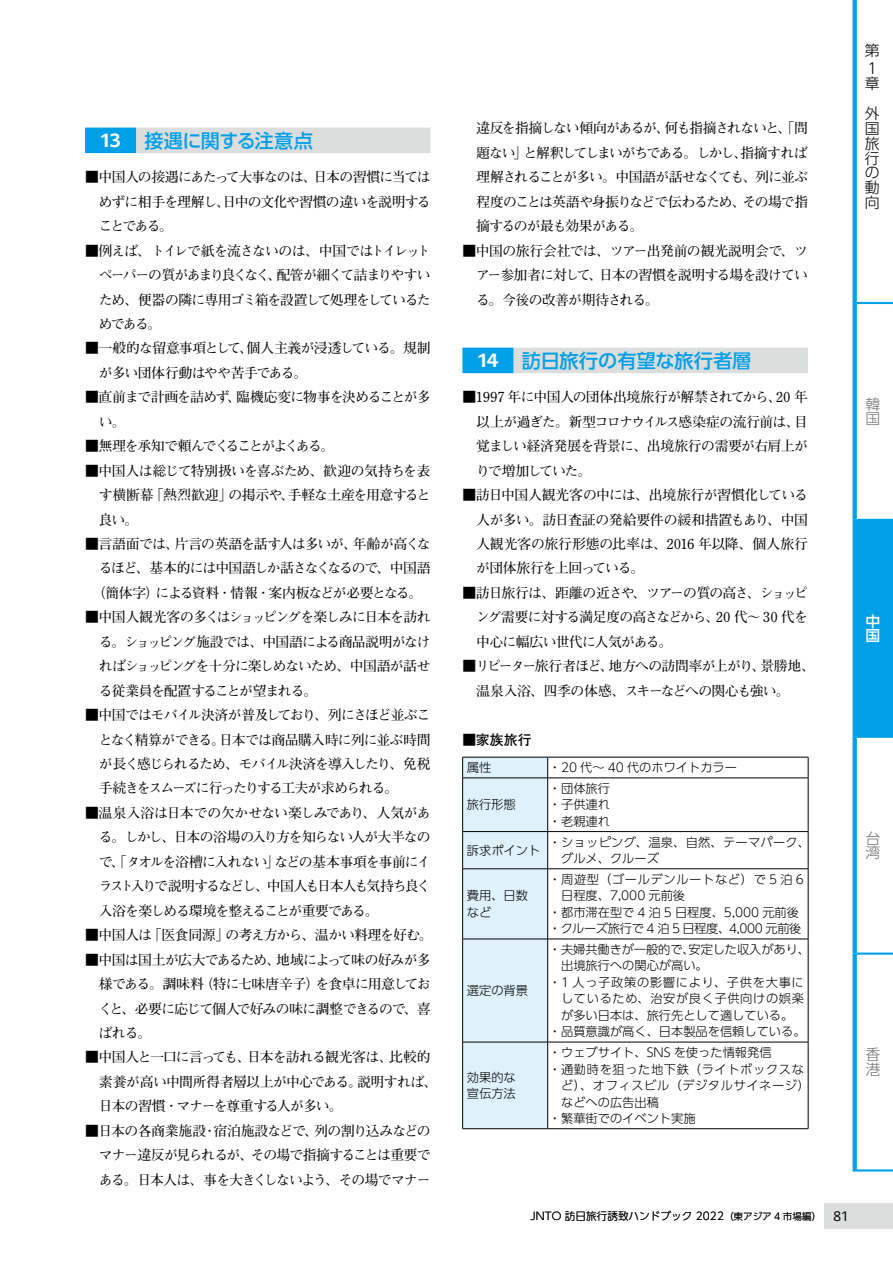
<style>
.page{position:relative;width:893px;height:1263px;background:#fff}
.page>*{position:absolute;margin:0;border:0;box-sizing:border-box;transform-origin:0 0}
.t1{font:500 19.2px "UD Shin Go Pr 6 N";letter-spacing:-.005em;color:#00a0e9}
.t2{font:500 19.2px "UD Shin Go Pr 6 N";letter-spacing:-.025em;color:#00a0e9}
.t3{font:300 14.85px/14.9px "UD Shin Go Pr 6 N";color:#000}
.t4{font:300 14.85px/14.5px "UD Shin Go Pr 6 N";color:#727171}
.t5{font:500 14.85px/14.5px "UD Shin Go Pr 6 N";color:#fff}
.t6{font:700 13.8px/24.5px "Futo Min A101 Pr 6 N";letter-spacing:-.06em;color:#000;text-align:justify}
.t7{font:700 13.8px "Futo Min A101 Pr 6 N";letter-spacing:-.085em;color:#000}
.t8{font:700 13.8px "Futo Min A101 Pr 6 N";letter-spacing:-.105em;color:#000}
.t9{font:700 13.8px "Futo Go B101 Pr 6 N";color:#000}
.t10{font:13.8px "PMN Caecilia Sans Head";color:#000}
.t11{font:300 12.15px/16.5px "UD Shin Go Pr 6 N";color:#000}
.t12{font:300 12.15px "UD Shin Go Pr 6 N";letter-spacing:.05em;color:#000}
.t13{font:300 12.15px/16.5px "UD Shin Go Pr 6 N";letter-spacing:.025em;color:#000}
.t14{font:300 12.15px "UD Shin Go Pr 6 N";letter-spacing:-.035em;color:#000}
.t15{font:300 12.15px "UD Shin Go Pr 6 N";letter-spacing:.055em;color:#000}
.t16{font:300 12.15px "UD Shin Go Pr 6 N";letter-spacing:.06em;color:#000}
.t17{font:300 10.65px "UD Shin Go Pr 6 N";color:#000}
.s1{font-family:"PMN Caecilia Sans Head";font-weight:800;color:#fff}
.s2{font-size:9.6px}
</style>
<div class="page">
<div style="left:855px;top:520px;width:38px;height:217px;background:#00a0e9"></div>
<hr style="left:857px;top:952px;width:36px;height:3px;background:#00a0e9">
<svg style="left:853px;top:0;width:4px;height:303px"></svg>
<svg style="left:853px;top:737px;width:4px;height:217px"></svg>
<svg style="left:853px;top:954px;width:4px;height:217px"></svg>
<hr style="left:857px;top:1169px;width:36px;height:2px;background:#00a0e9">
<hr style="left:857px;top:302px;width:36px;height:2px;background:#00a0e9">
<svg style="left:853px;top:303px;width:4px;height:217px"></svg>
<hr style="left:857px;top:519px;width:36px;height:2px;background:#00a0e9">
<hr style="left:857px;top:736px;width:36px;height:2px;background:#00a0e9">
<hr style="left:853px;top:520px;width:4px;height:217px;background:#00a0e9">
<div style="left:825px;top:1203px;width:68px;height:26px;background:#dcdddd"></div>
<div style="left:136px;top:128px;width:295px;height:25px;background:#dcdddd"></div>
<div style="left:85px;top:128px;width:51px;height:25px;background:#00a0e9"></div>
<div style="left:513px;top:348px;width:295px;height:25px;background:#dcdddd"></div>
<div style="left:462px;top:348px;width:51px;height:25px;background:#00a0e9"></div>
<svg style="left:548px;top:758px;width:260px;height:370px"></svg>
<hr style="left:548px;top:778px;width:260px;height:1px;background:#000">
<hr style="left:548px;top:831px;width:260px;height:1px;background:#000">
<hr style="left:548px;top:868px;width:260px;height:1px;background:#000">
<hr style="left:548px;top:939px;width:260px;height:1px;background:#000">
<div style="left:462px;top:757px;width:86px;height:371px;background:#dff2fc"></div>
<hr style="left:548px;top:757px;width:260px;height:1px;background:#000">
<svg style="left:808px;top:757px;width:1px;height:21px"></svg>
<hr style="left:462px;top:778px;width:1px;height:53px;background:#000">
<hr style="left:808px;top:778px;width:1px;height:53px;background:#000">
<hr style="left:462px;top:832px;width:1px;height:36px;background:#000">
<hr style="left:808px;top:832px;width:1px;height:36px;background:#000">
<hr style="left:462px;top:869px;width:1px;height:70px;background:#000">
<hr style="left:808px;top:869px;width:1px;height:70px;background:#000">
<hr style="left:462px;top:939px;width:1px;height:103px;background:#000">
<hr style="left:808px;top:939px;width:1px;height:103px;background:#000">
<hr style="left:548px;top:1042px;width:260px;height:1px;background:#000">
<hr style="left:808px;top:1042px;width:1px;height:86px;background:#000">
<hr style="left:462px;top:1042px;width:86px;height:1px;background:#000">
<hr style="left:462px;top:1042px;width:1px;height:86px;background:#000">
<hr style="left:547px;top:1042px;width:1px;height:86px;background:#000">
<hr style="left:462px;top:1128px;width:86px;height:1px;background:#000">
<hr style="left:548px;top:1128px;width:260px;height:1px;background:#000">
<h1 class="t2" style="left:100px;top:125px;width:214px"><span class="s1">13</span> 接遇に関する注意点</h1>
<p class="t6" style="left:99px;top:164px;width:333px;text-indent:-14px">■中国人の接遇にあたって大事なのは、日本の習慣に当てはめずに相手を理解し、日中の文化や習慣の違いを説明することである。</p>
<p class="t6" style="left:99px;top:238px;width:333px;text-indent:-14px">■例えば、トイレで紙を流さないのは、中国ではトイレットペーパーの質があまり良くなく、配管が細くて詰まりやすいため、便器の隣に専用ゴミ箱を設置して処理をしているためである。</p>
<p class="t6" style="left:99px;top:335px;width:333px;text-indent:-14px">■一般的な留意事項として、個人主義が浸透している。規制が多い団体行動はやや苦手である。</p>
<p class="t6" style="left:99px;top:384px;width:333px;text-indent:-14px">■直前まで計画を詰めず、臨機応変に物事を決めることが多い。</p>
<p class="t8" style="left:85px;top:435px;width:251px">■無理を承知で頼んでくることがよくある。</p>
<p class="t6" style="left:99px;top:458px;width:333px;text-indent:-14px">■中国人は総じて特別扱いを喜ぶため、歓迎の気持ちを表す横断幕「熱烈歓迎」の掲示や、手軽な土産を用意すると良い。</p>
<p class="t6" style="left:85px;top:531px;width:347px">■言語面では、片言の英語を話す人は多いが、年齢が高くな</p>
<p class="t6" style="left:99px;top:555px;width:333px">るほど、基本的には中国語しか話さなくなるので、中国語</p>
<p class="t7" style="left:92px;top:582px;width:332px">（簡体字）による資料・情報・案内板などが必要となる。</p>
<p class="t6" style="left:99px;top:604px;width:333px;text-indent:-14px">■中国人観光客の多くはショッピングを楽しみに日本を訪れる。ショッピング施設では、中国語による商品説明がなければショッピングを十分に楽しめないため、中国語が話せる従業員を配置することが望まれる。</p>
<p class="t6" style="left:99px;top:702px;width:333px;text-indent:-14px">■中国ではモバイル決済が普及しており、列にさほど並ぶことなく精算ができる。日本では商品購入時に列に並ぶ時間が長く感じられるため、モバイル決済を導入したり、免税手続きをスムーズに行ったりする工夫が求められる。</p>
<p class="t6" style="left:99px;top:800px;width:333px;text-indent:-14px">■温泉入浴は日本での欠かせない楽しみであり、人気がある。しかし、日本の浴場の入り方を知らない人が大半なので、「タオルを浴槽に入れない」などの基本事項を事前にイラスト入りで説明するなどし、中国人も日本人も気持ち良く入浴を楽しめる環境を整えることが重要である。</p>
<p class="t6" style="left:85px;top:922px;width:349px">■中国人は「医食同源」の考え方から、温かい料理を好む。</p>
<p class="t6" style="left:99px;top:947px;width:333px;text-indent:-14px">■中国は国土が広大であるため、地域によって味の好みが多様である。調味料（特に七味唐辛子）を食卓に用意しておくと、必要に応じて個人で好みの味に調整できるので、喜ばれる。</p>
<p class="t6" style="left:99px;top:1044px;width:340px;text-align:left;text-indent:-14px">■中国人と一口に言っても、日本を訪れる観光客は、比較的素養が高い中間所得者層以上が中心である。説明すれば、日本の習慣・マナーを尊重する人が多い。</p>
<p class="t6" style="left:99px;top:1118px;width:333px;text-indent:-14px">■日本の各商業施設・宿泊施設などで、列の割り込みなどのマナー違反が見られるが、その場で指摘することは重要である。日本人は、事を大きくしないよう、その場でマナー</p>
<p class="t6" style="left:476px;top:115px;width:333px">違反を指摘しない傾向があるが、何も指摘されないと、「問題ない」と解釈してしまいがちである。しかし、指摘すれば理解されることが多い。中国語が話せなくても、列に並ぶ程度のことは英語や身振りなどで伝わるため、その場で指摘するのが最も効果がある。</p>
<p class="t6" style="left:476px;top:238px;width:333px;text-indent:-14px">■中国の旅行会社では、ツアー出発前の観光説明会で、ツアー参加者に対して、日本の習慣を説明する場を設けている。今後の改善が期待される。</p>
<h1 class="t1" style="left:478px;top:345px;width:275px"><span class="s1">14</span> 訪日旅行の有望な旅行者層</h1>
<p class="t6" style="left:476px;top:384px;width:333px;text-indent:-14px">■1997 年に中国人の団体出境旅行が解禁されてから、20 年以上が過ぎた。新型コロナウイルス感染症の流行前は、目覚ましい経済発展を背景に、出境旅行の需要が右肩上がりで増加していた。</p>
<p class="t6" style="left:476px;top:482px;width:333px;text-indent:-14px">■訪日中国人観光客の中には、出境旅行が習慣化している人が多い。訪日査証の発給要件の緩和措置もあり、中国人観光客の旅行形態の比率は、2016 年以降、個人旅行が団体旅行を上回っている。</p>
<p class="t6" style="left:476px;top:580px;width:333px;text-indent:-14px">■訪日旅行は、距離の近さや、ツアーの質の高さ、ショッピング需要に対する満足度の高さなどから、20 代～ 30 代を中心に幅広い世代に人気がある。</p>
<p class="t6" style="left:476px;top:653px;width:340px;text-indent:-14px">■リピーター旅行者ほど、地方への訪問率が上がり、景勝地、温泉入浴、四季の体感、スキーなどへの関心も強い。</p>
<p class="t9" style="left:462px;top:728px;width:71px">■家族旅行</p>
<p class="t11" style="left:467px;top:759px;width:26px">属性</p>
<p class="t11" style="left:549px;top:759px;width:190px">・20 代～ 40 代のホワイトカラー</p>
<p class="t11" style="left:467px;top:796px;width:50px">旅行形態</p>
<p class="t11" style="left:549px;top:779px;width:63px;text-align:justify">・団体旅行・子供連れ・老親連れ</p>
<p class="t11" style="left:467px;top:841px;width:75px">訴求ポイント</p>
<p class="t13" style="left:561px;top:833px;width:250px;text-indent:-12px">・ショッピング、温泉、自然、テーマパーク、グルメ、クルーズ</p>
<p class="t11" style="left:467px;top:887px;width:63px">費用、日数など</p>
<p class="t15" style="left:549px;top:869px;width:256px">・周遊型（ゴールデンルートなど）で 5 泊 6</p>
<p class="t11" style="left:561px;top:887px;width:126px">日程度、7,000 元前後</p>
<p class="t11" style="left:549px;top:903px;width:252px">・都市滞在型で 4 泊 5 日程度、5,000 元前後</p>
<p class="t14" style="left:549px;top:919px;width:254px">・クルーズ旅行で 4 泊 5 日程度、4,000 元前後</p>
<p class="t11" style="left:467px;top:982px;width:63px">選定の背景</p>
<p class="t11" style="left:467px;top:1068px;width:50px">効果的な宣伝方法</p>
<p class="t11" style="left:549px;top:941px;width:263px">・夫婦共働きが一般的で、安定した収入があり、</p>
<p class="t11" style="left:561px;top:957px;width:148px">出境旅行への関心が高い。</p>
<p class="t16" style="left:549px;top:972px;width:256px">・1 人っ子政策の影響により、子供を大事に</p>
<p class="t12" style="left:561px;top:989px;width:244px">しているため、治安が良く子供向けの娯楽</p>
<p class="t11" style="left:561px;top:1006px;width:234px">が多い日本は、旅行先として適している。</p>
<p class="t11" style="left:549px;top:1023px;width:258px">・品質意識が高く、日本製品を信頼している。</p>
<p class="t11" style="left:549px;top:1044px;width:224px">・ウェブサイト、SNS を使った情報発信</p>
<p class="t12" style="left:549px;top:1059px;width:257px">・通勤時を狙った地下鉄（ライトボックスな</p>
<p class="t12" style="left:561px;top:1075px;width:250px">ど）、オフィスビル（デジタルサイネージ）</p>
<p class="t11" style="left:561px;top:1093px;width:99px">などへの広告出稿</p>
<p class="t11" style="left:549px;top:1110px;width:148px">・繁華街でのイベント実施</p>
<p class="t3" style="left:865px;top:40px;width:16px;line-height:18.6px">第<br>1</p>
<p class="t3" style="left:865px;top:68px;width:16px;line-height:29.7px">章外</p>
<p class="t3" style="left:865px;top:120px;width:16px;text-align:justify">国旅行の動向</p>
<p class="t4" style="left:865px;top:396px;width:16px">韓国</p>
<p class="t5" style="left:865px;top:613px;width:15px">中国</p>
<p class="t4" style="left:865px;top:830px;width:16px">台湾</p>
<p class="t4" style="left:865px;top:1047px;width:16px">香港</p>
<p class="t17" style="left:531px;top:1207px;width:292px">JNTO 訪日旅行誘致ハンドブック 2022<span class="s2">（東アジア 4 市場編）</span></p>
<p class="t10" style="left:833px;top:1207px;width:17px">81</p>
</div>
